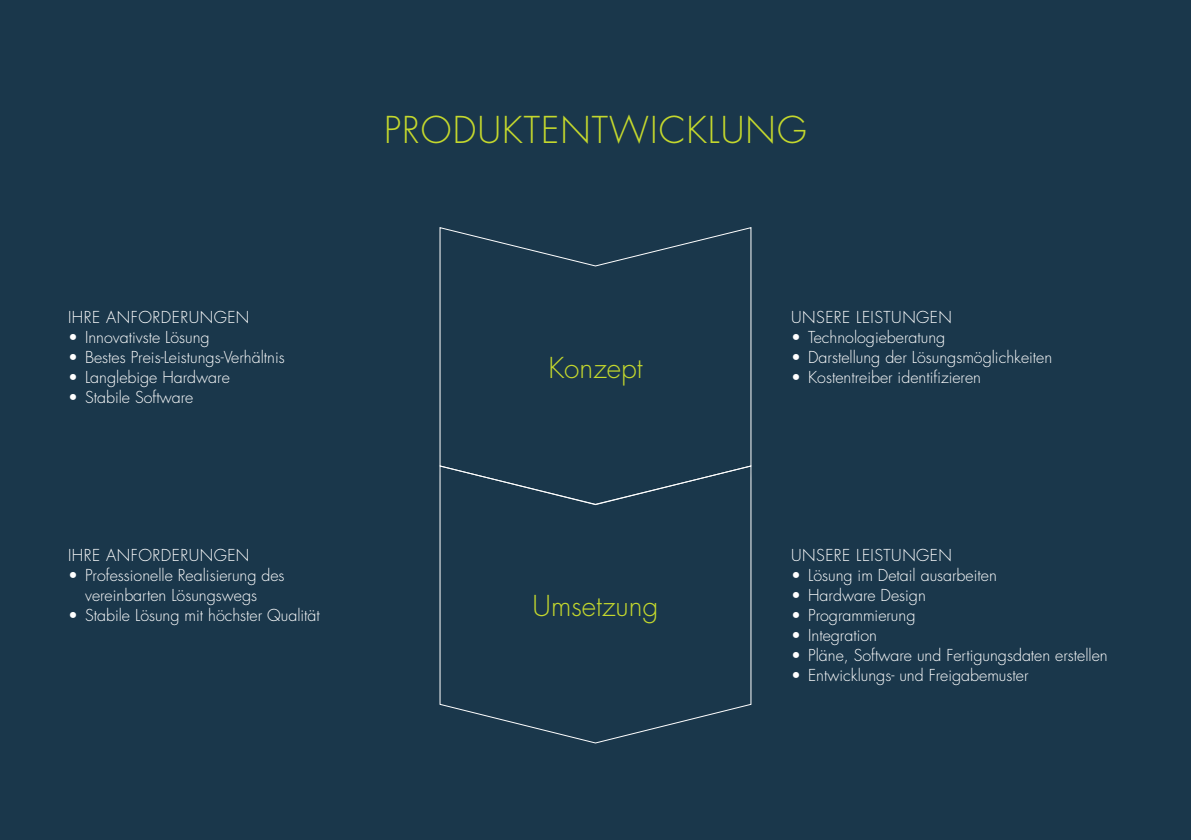
<style>
.page{position:relative;width:1191px;height:840px;background:#fff}
.page>*{position:absolute;margin:0;border:0;box-sizing:border-box;transform-origin:0 0}
.t1{font:300 36px "Futura Std";letter-spacing:.03em;color:#c4d82d}
.t2{font:300 28px "Futura Std";color:#c4d82d}
.t3{font:300 16px/20px "Futura Std";color:#fff}
.t4{font:300 16px "Futura Std";letter-spacing:.03em;color:#fff}
</style>
<div class="page">
<div style="left:0;top:0;width:1191px;height:839px;background:#1a374b"></div>
<svg style="left:439px;top:515px;width:313px;height:228px"></svg>
<svg style="left:439px;top:227px;width:313px;height:278px"></svg>
<p class="t4" style="left:68px;top:307px;width:183px">IHRE ANFORDERUNGEN</p>
<p class="t3" style="left:68px;top:327px;width:143px">• Innovativste Lösung</p>
<p class="t3" style="left:68px;top:347px;width:218px">• Bestes Preis-Leistungs-Verhältnis</p>
<p class="t3" style="left:68px;top:367px;width:163px">• Langlebige Hardware</p>
<p class="t3" style="left:68px;top:387px;width:127px">• Stabile Software</p>
<p class="t4" style="left:68px;top:545px;width:183px">IHRE ANFORDERUNGEN</p>
<p class="t3" style="left:85px;top:565px;width:201px;text-indent:-17px">• Professionelle Realisierung des vereinbarten Lösungswegs</p>
<p class="t3" style="left:68px;top:605px;width:253px">• Stabile Lösung mit höchster Qualität</p>
<h1 class="t1" style="left:384px;top:108px;width:424px">PRODUKTENTWICKLUNG</h1>
<h2 class="t2" style="left:548px;top:350px;width:96px">Konzept</h2>
<h2 class="t2" style="left:532px;top:588px;width:127px">Umsetzung</h2>
<p class="t4" style="left:791px;top:307px;width:162px">UNSERE LEISTUNGEN</p>
<p class="t3" style="left:791px;top:327px;width:156px">• Technologieberatung</p>
<p class="t3" style="left:791px;top:347px;width:263px">• Darstellung der Lösungsmöglichkeiten</p>
<p class="t3" style="left:791px;top:367px;width:191px">• Kostentreiber identifizieren</p>
<p class="t4" style="left:791px;top:545px;width:162px">UNSERE LEISTUNGEN</p>
<p class="t3" style="left:791px;top:565px;width:207px">• Lösung im Detail ausarbeiten</p>
<p class="t3" style="left:791px;top:585px;width:136px">• Hardware Design</p>
<p class="t3" style="left:791px;top:605px;width:126px">• Programmierung</p>
<p class="t3" style="left:791px;top:625px;width:87px">• Integration</p>
<p class="t3" style="left:791px;top:645px;width:318px">• Pläne, Software und Fertigungsdaten erstellen</p>
<p class="t3" style="left:791px;top:665px;width:239px">• Entwicklungs- und Freigabemuster</p>
</div>
